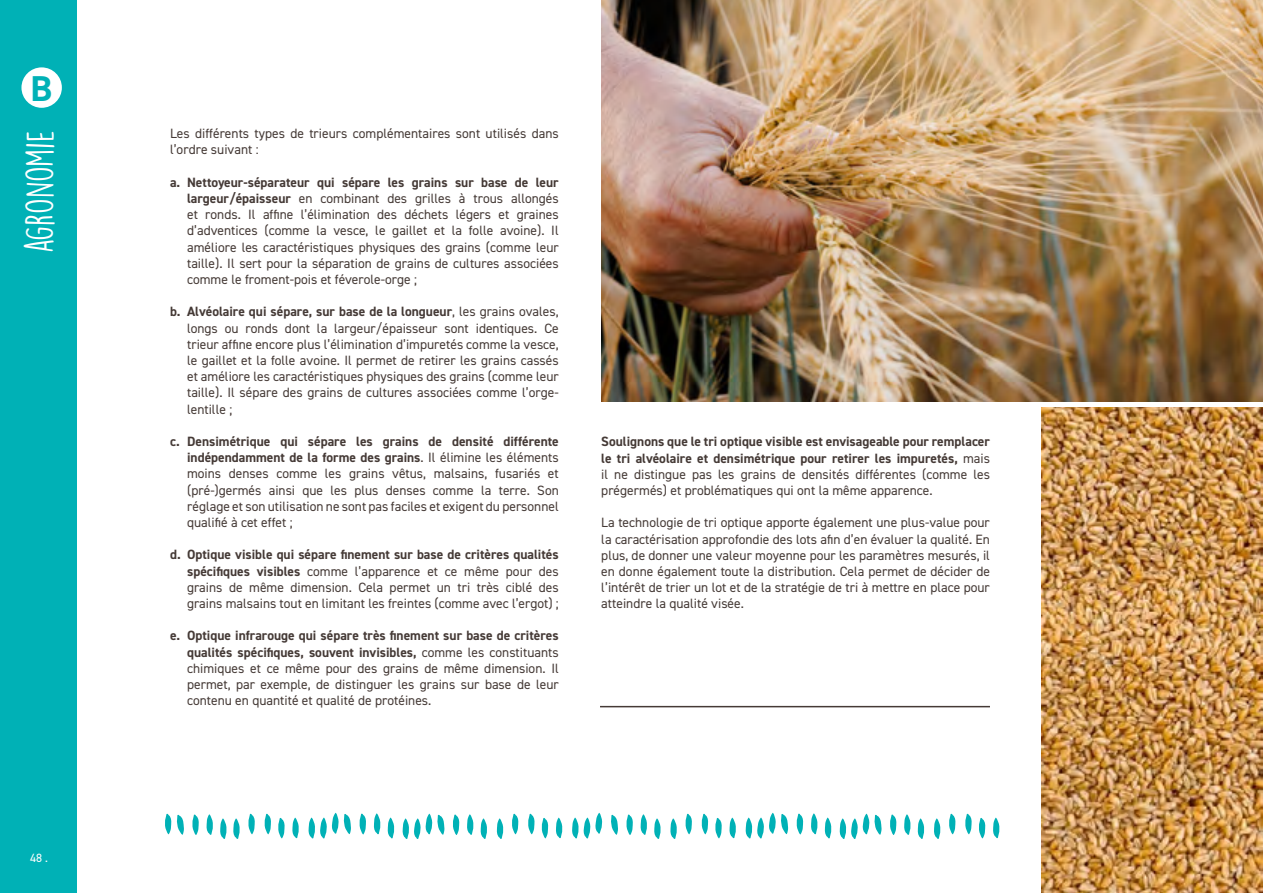
<style>
.page{position:relative;width:1263px;height:893px;background:#fff}
.page>*{position:absolute;margin:0;border:0;box-sizing:border-box;transform-origin:0 0}
.t1{font:36px "DK Lemon Yellow Sun";color:#fff}
.t2{font:700 36px "DIN2014";color:#00b1b6}
.t3{font:13.5px/16.2px "DIN2014";color:#453a36;text-align:justify}
.t4{font:700 13.5px/16.2px "DIN2014";color:#453a36;text-align:justify}
.t5{font:12px "DIN2014";color:#fff}
.s1{font-weight:700}
.s2{font-weight:400}
</style>
<div class="page">
<div style="left:0;top:0;width:77px;height:893px;background:#00b1b6"></div>
<svg style="left:402px;top:814px;width:42px;height:25px"></svg>
<svg style="left:453px;top:814px;width:6px;height:21px"></svg>
<svg style="left:556px;top:818px;width:6px;height:20px"></svg>
<svg style="left:467px;top:814px;width:6px;height:21px"></svg>
<svg style="left:542px;top:818px;width:6px;height:20px"></svg>
<svg style="left:480px;top:818px;width:7px;height:21px"></svg>
<svg style="left:528px;top:814px;width:7px;height:20px"></svg>
<svg style="left:497px;top:818px;width:6px;height:21px"></svg>
<svg style="left:512px;top:814px;width:6px;height:20px"></svg>
<svg style="left:572px;top:813px;width:30px;height:25px"></svg>
<svg style="left:177px;top:815px;width:7px;height:20px"></svg>
<svg style="left:192px;top:814px;width:7px;height:21px"></svg>
<svg style="left:292px;top:818px;width:7px;height:20px"></svg>
<svg style="left:206px;top:814px;width:7px;height:21px"></svg>
<svg style="left:278px;top:818px;width:7px;height:20px"></svg>
<svg style="left:220px;top:818px;width:6px;height:21px"></svg>
<svg style="left:265px;top:814px;width:6px;height:20px"></svg>
<svg style="left:233px;top:818px;width:7px;height:21px"></svg>
<svg style="left:248px;top:814px;width:7px;height:20px"></svg>
<svg style="left:308px;top:813px;width:43px;height:25px"></svg>
<svg style="left:360px;top:813px;width:6px;height:21px"></svg>
<svg style="left:374px;top:813px;width:6px;height:21px"></svg>
<svg style="left:388px;top:817px;width:6px;height:21px"></svg>
<svg style="left:839px;top:814px;width:42px;height:25px"></svg>
<svg style="left:890px;top:814px;width:6px;height:21px"></svg>
<svg style="left:993px;top:818px;width:6px;height:20px"></svg>
<svg style="left:904px;top:814px;width:6px;height:21px"></svg>
<svg style="left:979px;top:818px;width:6px;height:20px"></svg>
<svg style="left:918px;top:818px;width:6px;height:21px"></svg>
<svg style="left:965px;top:814px;width:7px;height:20px"></svg>
<svg style="left:934px;top:818px;width:6px;height:21px"></svg>
<svg style="left:949px;top:814px;width:7px;height:20px"></svg>
<svg style="left:611px;top:815px;width:7px;height:20px"></svg>
<svg style="left:626px;top:814px;width:7px;height:21px"></svg>
<svg style="left:729px;top:818px;width:7px;height:20px"></svg>
<svg style="left:640px;top:814px;width:7px;height:21px"></svg>
<svg style="left:715px;top:818px;width:7px;height:20px"></svg>
<svg style="left:654px;top:818px;width:6px;height:21px"></svg>
<svg style="left:702px;top:814px;width:6px;height:20px"></svg>
<svg style="left:670px;top:818px;width:7px;height:21px"></svg>
<svg style="left:685px;top:814px;width:7px;height:20px"></svg>
<svg style="left:745px;top:813px;width:43px;height:25px"></svg>
<svg style="left:797px;top:813px;width:6px;height:21px"></svg>
<svg style="left:811px;top:813px;width:6px;height:21px"></svg>
<svg style="left:825px;top:817px;width:6px;height:21px"></svg>
<svg style="left:165px;top:814px;width:6px;height:20px"></svg>
<hr style="left:600px;top:706px;width:390px;height:1px;background:#453a36">
<img style="left:601px;top:0;width:662px;height:401px">
<img style="left:1042px;top:407px;width:221px;height:486px">
<div style="left:21px;top:67px;width:41px;height:41px;background:#fff;border-radius:50%"></div>
<h1 class="t2" style="left:31px;top:64px;width:23px">B</h1>
<h1 class="t1" style="left:18px;top:253px;width:125px;rotate:-90deg">agronomie</h1>
<p class="t5" style="left:30px;top:850px;width:19px">48 .</p>
<p class="t3" style="left:170px;top:125px;width:390px">Les différents types de trieurs complémentaires sont utilisés dans l’ordre suivant :</p>
<p class="t3" style="left:187px;top:174px;width:373px;text-indent:-17px"><span class="s1">a. Nettoyeur-séparateur qui sépare les grains sur base de leur largeur/épaisseur</span> en combinant des grilles à trous allongés et ronds. Il affine l’élimination des déchets légers et graines d’adventices (comme la vesce, le gaillet et la folle avoine). Il améliore les caractéristiques physiques des grains (comme leur taille). Il sert pour la séparation de grains de cultures associées comme le froment-pois et féverole-orge ;</p>
<p class="t3" style="left:187px;top:303px;width:373px;text-indent:-17px"><span class="s1">b. Alvéolaire qui sépare, sur base de la longueur</span>, les grains ovales, longs ou ronds dont la largeur/épaisseur sont identiques. Ce trieur affine encore plus l’élimination d’impuretés comme la vesce, le gaillet et la folle avoine. Il permet de retirer les grains cassés et améliore les caractéristiques physiques des grains (comme leur taille). Il sépare des grains de cultures associées comme l’orge&shy;lentille ;</p>
<p class="t3" style="left:187px;top:433px;width:373px;text-indent:-17px"><span class="s1">c. Densimétrique qui sépare les grains de densité différente indépendamment de la forme des grains</span>. Il élimine les éléments moins denses comme les grains vêtus, malsains, fusariés et (pré-)germés ainsi que les plus denses comme la terre. Son réglage et son utilisation ne sont pas faciles et exigent du personnel qualifié à cet effet ;</p>
<p class="t3" style="left:187px;top:546px;width:373px;text-indent:-17px"><span class="s1">d. Optique visible qui sépare finement sur base de critères qualités spécifiques visibles</span> comme l’apparence et ce même pour des grains de même dimension. Cela permet un tri très ciblé des grains malsains tout en limitant les freintes (comme avec l’ergot) ;</p>
<p class="t3" style="left:187px;top:627px;width:373px;text-indent:-17px"><span class="s1">e. Optique infrarouge qui sépare très finement sur base de critères qualités spécifiques, souvent invisibles,</span> comme les constituants chimiques et ce même pour des grains de même dimension. Il permet, par exemple, de distinguer les grains sur base de leur contenu en quantité et qualité de protéines.</p>
<p class="t4" style="left:601px;top:433px;width:390px">Soulignons que le tri optique visible est envisageable pour remplacer le tri alvéolaire et densimétrique pour retirer les impuretés, <span class="s2">mais il ne distingue pas les grains de densités différentes (comme les prégermés) et problématiques qui ont la même apparence.</span></p>
<p class="t3" style="left:601px;top:514px;width:390px">La technologie de tri optique apporte également une plus-value pour la caractérisation approfondie des lots afin d’en évaluer la qualité. En plus, de donner une valeur moyenne pour les paramètres mesurés, il en donne également toute la distribution. Cela permet de décider de l’intérêt de trier un lot et de la stratégie de tri à mettre en place pour atteindre la qualité visée.</p>
</div>
